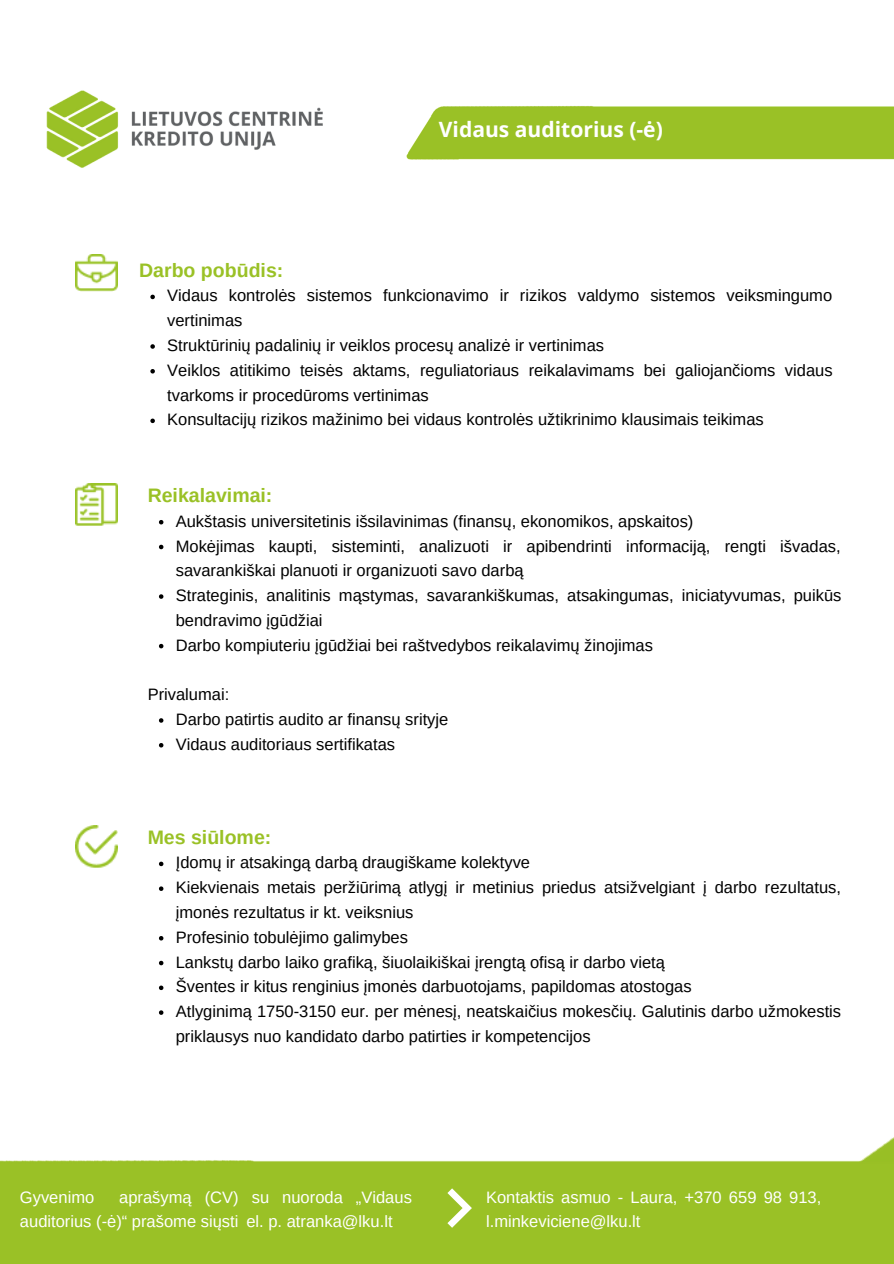
<style>
.page{position:relative;width:894px;height:1264px;background:#fff}
.page>*{position:absolute;margin:0;border:0;box-sizing:border-box;transform-origin:0 0}
.t1{font:700 21.15px "Open Sans";color:#fff}
.t2{font:700 19.5px "Arimo";color:#9ac126}
.t3{font:16.5px/24.8px "Arimo";color:#000}
.t4{font:16.5px/24.8px "Arimo";color:#fff}
</style>
<div class="page">
<img style="left:406px;top:106px;width:487px;height:54px">
<img style="left:46px;top:90px;width:277px;height:78px">
<img style="left:0;top:1138px;width:893px;height:125px">
<img style="left:76px;top:254px;width:41px;height:37px">
<img style="left:76px;top:483px;width:41px;height:43px">
<img style="left:76px;top:825px;width:41px;height:43px">
<svg style="left:447px;top:1188px;width:25px;height:39px"></svg>
<svg style="left:159px;top:520px;width:4px;height:4px"></svg>
<svg style="left:159px;top:544px;width:4px;height:5px"></svg>
<svg style="left:159px;top:594px;width:4px;height:5px"></svg>
<svg style="left:159px;top:644px;width:4px;height:4px"></svg>
<svg style="left:159px;top:718px;width:4px;height:4px"></svg>
<svg style="left:159px;top:743px;width:4px;height:4px"></svg>
<svg style="left:159px;top:861px;width:4px;height:5px"></svg>
<svg style="left:159px;top:886px;width:4px;height:5px"></svg>
<svg style="left:159px;top:936px;width:4px;height:4px"></svg>
<svg style="left:159px;top:960px;width:4px;height:5px"></svg>
<svg style="left:159px;top:985px;width:4px;height:5px"></svg>
<svg style="left:159px;top:1010px;width:4px;height:4px"></svg>
<svg style="left:150px;top:295px;width:5px;height:4px"></svg>
<svg style="left:150px;top:344px;width:5px;height:5px"></svg>
<svg style="left:150px;top:369px;width:5px;height:4px"></svg>
<svg style="left:150px;top:418px;width:5px;height:5px"></svg>
<p class="t2" style="left:139px;top:259px;width:146px">Darbo pobūdis:</p>
<p class="t1" style="left:438px;top:114px;width:225px">Vidaus auditorius (-ė)</p>
<p class="t3" style="left:167px;top:283px;width:666px">Vidaus kontrolės sistemos funkcionavimo ir rizikos valdymo sistemos veiksmingumo vertinimas<br>Struktūrinių padalinių ir veiklos procesų analizė ir vertinimas<br>Veiklos atitikimo teisės aktams, reguliatoriaus reikalavimams bei galiojančioms vidaus tvarkoms ir procedūroms vertinimas<br>Konsultacijų rizikos mažinimo bei vidaus kontrolės užtikrinimo klausimais teikimas</p>
<p class="t2" style="left:148px;top:484px;width:126px">Reikalavimai:</p>
<p class="t3" style="left:176px;top:508px;width:667px">Aukštasis universitetinis išsilavinimas (finansų, ekonomikos, apskaitos)<br>Mokėjimas kaupti, sisteminti, analizuoti ir apibendrinti informaciją, rengti išvadas, savarankiškai planuoti ir organizuoti savo darbą<br>Strateginis, analitinis mąstymas, savarankiškumas, atsakingumas, iniciatyvumas, puikūs bendravimo įgūdžiai<br>Darbo kompiuteriu įgūdžiai bei raštvedybos reikalavimų žinojimas</p>
<p class="t3" style="left:148px;top:682px;width:83px">Privalumai:</p>
<p class="t3" style="left:176px;top:707px;width:274px">Darbo patirtis audito ar finansų srityje<br>Vidaus auditoriaus sertifikatas</p>
<p class="t2" style="left:148px;top:826px;width:125px">Mes siūlome:</p>
<p class="t3" style="left:176px;top:850px;width:666px">Įdomų ir atsakingą darbą draugiškame kolektyve<br>Kiekvienais metais peržiūrimą atlygį ir metinius priedus atsižvelgiant į darbo rezultatus, įmonės rezultatus ir kt. veiksnius<br>Profesinio tobulėjimo galimybes<br>Lankstų darbo laiko grafiką, šiuolaikiškai įrengtą ofisą ir darbo vietą<br>Šventes ir kitus renginius įmonės darbuotojams, papildomas atostogas<br>Atlyginimą 1750-3150 eur. per mėnesį, neatskaičius mokesčių. Galutinis darbo užmokestis priklausys nuo kandidato darbo patirties ir kompetencijos</p>
<p class="t4" style="left:20px;top:1184px;width:393px;text-indent:99px">aprašymą (CV) su nuoroda „Vidaus auditorius (-ė)“ prašome siųsti el. p. atranka@lku.lt</p>
<p class="t4" style="left:20px;top:1184px;width:76px">Gyvenimo</p>
<p class="t4" style="left:486px;top:1184px;width:336px">Kontaktis asmuo - Laura, +370 659 98 913, l.minkeviciene@lku.lt</p>
</div>
